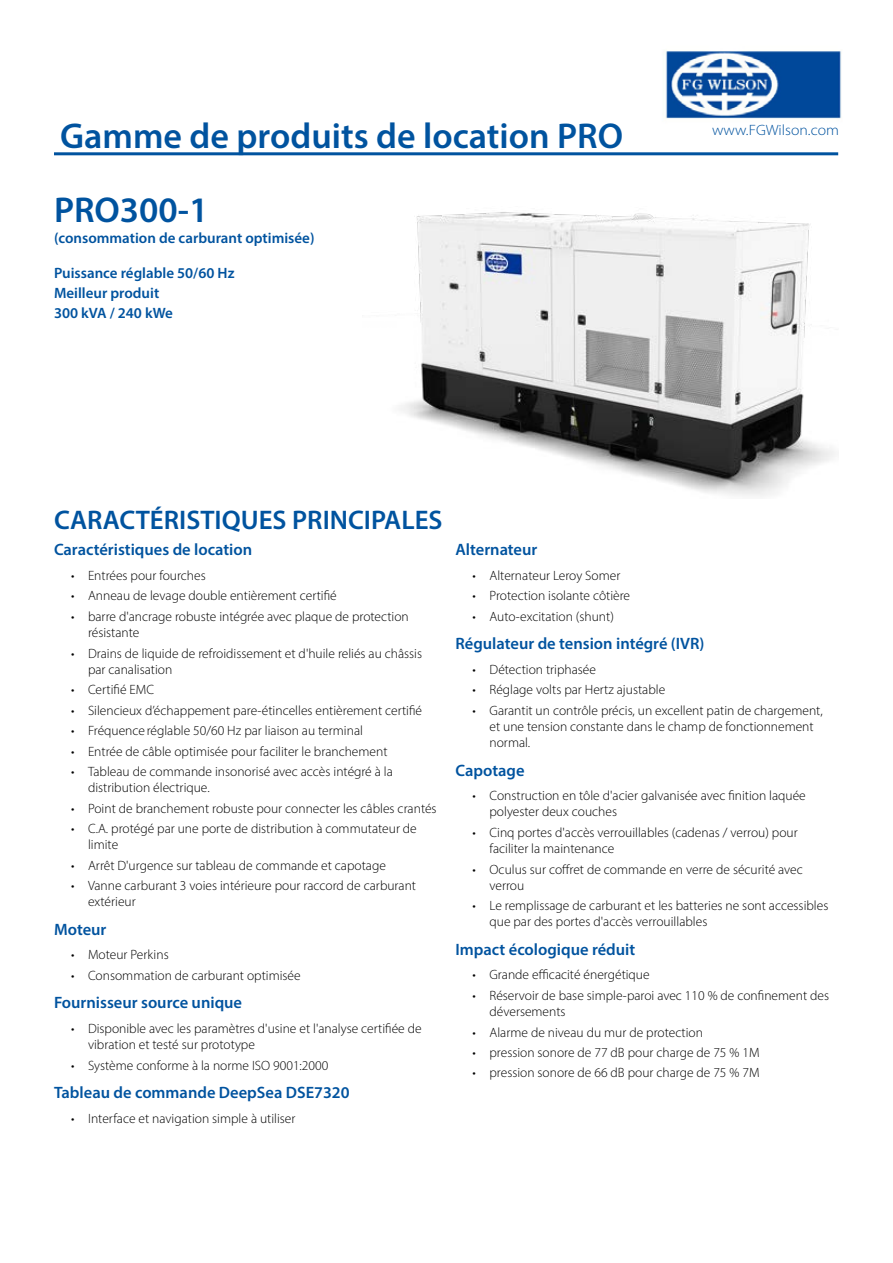
<style>
.page{position:relative;width:893px;height:1263px;background:#fff}
.page>*{position:absolute;margin:0;border:0;box-sizing:border-box;transform-origin:0 0}
.t1{font:600 36px "Myriad Pro";color:#00539f}
.t2{font:600 27px "Myriad Pro";color:#00539f}
.t3{font:600 16.5px "Myriad Pro";color:#00539f}
.t4{font:600 15px/20.1px "Myriad Pro";color:#00539f}
.t5{font:300 15px "Myriad Pro";color:#00539f;scale:1.05 1}
.t6{font:300 13.5px/16.2px "Myriad Pro";color:#000}
</style>
<div class="page">
<hr style="left:54px;top:152px;width:784px;height:3px;background:#00539f">
<img style="left:666px;top:51px;width:175px;height:68px">
<img style="left:400px;top:212px;width:435px;height:285px">
<h1 class="t1" style="left:60px;top:113px;width:565px">Gamme de produits de location PRO</h1>
<p class="t5" style="left:712px;top:121px;width:122px">www.FGWilson.com</p>
<h1 class="t1" style="left:54px;top:187px;width:156px">PRO300-1</h1>
<p class="t4" style="left:54px;top:227px;width:262px">(consommation de carburant optimisée)</p>
<p class="t4" style="left:54px;top:262px;width:182px">Puissance réglable 50/60 Hz<br>Meilleur produit<br>300 kVA / 240 kWe</p>
<h2 class="t2" style="left:54px;top:502px;width:390px">CARACTÉRISTIQUES PRINCIPALES</h2>
<p class="t3" style="left:54px;top:539px;width:200px">Caractéristiques de location</p>
<p class="t6" style="left:71px;top:567px;width:136px">• Entrées pour fourches</p>
<p class="t6" style="left:71px;top:588px;width:267px">• Anneau de levage double entièrement certifié</p>
<p class="t6" style="left:88px;top:608px;width:322px;text-indent:-17px">• barre d'ancrage robuste intégrée avec plaque de protection résistante</p>
<p class="t6" style="left:88px;top:645px;width:336px;text-indent:-17px">• Drains de liquide de refroidissement et d'huile reliés au châssis par canalisation</p>
<p class="t6" style="left:71px;top:681px;width:85px">• Certifié EMC</p>
<p class="t6" style="left:71px;top:702px;width:353px">• Silencieux d’échappement pare-étincelles entièrement certifié</p>
<p class="t6" style="left:71px;top:722px;width:294px">• Fréquence réglable 50/60 Hz par liaison au terminal</p>
<p class="t6" style="left:71px;top:743px;width:318px">• Entrée de câble optimisée pour faciliter le branchement</p>
<p class="t6" style="left:88px;top:763px;width:306px;text-indent:-17px">• Tableau de commande insonorisé avec accès intégré à la distribution électrique.</p>
<p class="t6" style="left:71px;top:800px;width:367px">• Point de branchement robuste pour connecter les câbles crantés</p>
<p class="t6" style="left:88px;top:820px;width:330px;text-indent:-17px">• C.A. protégé par une porte de distribution à commutateur de limite</p>
<p class="t6" style="left:71px;top:857px;width:316px">• Arrêt D'urgence sur tableau de commande et capotage</p>
<p class="t6" style="left:88px;top:877px;width:330px;text-indent:-17px">• Vanne carburant 3 voies intérieure pour raccord de carburant extérieur</p>
<p class="t3" style="left:54px;top:919px;width:54px">Moteur</p>
<p class="t6" style="left:71px;top:947px;width:99px">• Moteur Perkins</p>
<p class="t6" style="left:71px;top:967px;width:231px">• Consommation de carburant optimisée</p>
<p class="t3" style="left:54px;top:992px;width:190px">Fournisseur source unique</p>
<p class="t6" style="left:88px;top:1020px;width:335px;text-indent:-17px">• Disponible avec les paramètres d'usine et l'analyse certifiée de vibration et testé sur prototype</p>
<p class="t6" style="left:71px;top:1057px;width:259px">• Système conforme à la norme ISO 9001:2000</p>
<p class="t3" style="left:54px;top:1082px;width:297px">Tableau de commande DeepSea DSE7320</p>
<p class="t6" style="left:71px;top:1110px;width:226px">• Interface et navigation simple à utiliser</p>
<p class="t3" style="left:455px;top:539px;width:83px">Alternateur</p>
<p class="t6" style="left:472px;top:567px;width:149px">• Alternateur Leroy Somer</p>
<p class="t6" style="left:472px;top:588px;width:159px">• Protection isolante côtière</p>
<p class="t6" style="left:472px;top:608px;width:143px">• Auto-excitation (shunt)</p>
<p class="t3" style="left:455px;top:633px;width:251px">Régulateur de tension intégré (IVR)</p>
<p class="t6" style="left:472px;top:661px;width:125px">• Détection triphasée</p>
<p class="t6" style="left:472px;top:682px;width:194px">• Réglage volts par Hertz ajustable</p>
<p class="t6" style="left:489px;top:702px;width:335px;text-indent:-17px">• Garantit un contrôle précis, un excellent patin de chargement, et une tension constante dans le champ de fonctionnement normal.</p>
<p class="t3" style="left:455px;top:759px;width:71px">Capotage</p>
<p class="t6" style="left:489px;top:787px;width:318px;text-indent:-17px">• Construction en tôle d'acier galvanisée avec finition laquée polyester deux couches</p>
<p class="t6" style="left:489px;top:824px;width:310px;text-indent:-17px">• Cinq portes d'accès verrouillables (cadenas / verrou) pour faciliter la maintenance</p>
<p class="t6" style="left:489px;top:861px;width:315px;text-indent:-17px">• Oculus sur coffret de commande en verre de sécurité avec verrou</p>
<p class="t6" style="left:489px;top:897px;width:340px;text-indent:-17px">• Le remplissage de carburant et les batteries ne sont accessibles que par des portes d'accès verrouillables</p>
<p class="t3" style="left:455px;top:939px;width:181px">Impact écologique réduit</p>
<p class="t6" style="left:472px;top:967px;width:179px">• Grande efficacité énergétique</p>
<p class="t6" style="left:489px;top:987px;width:341px;text-indent:-17px">• Réservoir de base simple-paroi avec 110 % de confinement des déversements</p>
<p class="t6" style="left:472px;top:1024px;width:232px">• Alarme de niveau du mur de protection</p>
<p class="t6" style="left:472px;top:1044px;width:288px">• pression sonore de 77 dB pour charge de 75 % 1M</p>
<p class="t6" style="left:472px;top:1065px;width:288px">• pression sonore de 66 dB pour charge de 75 % 7M</p>
</div>
